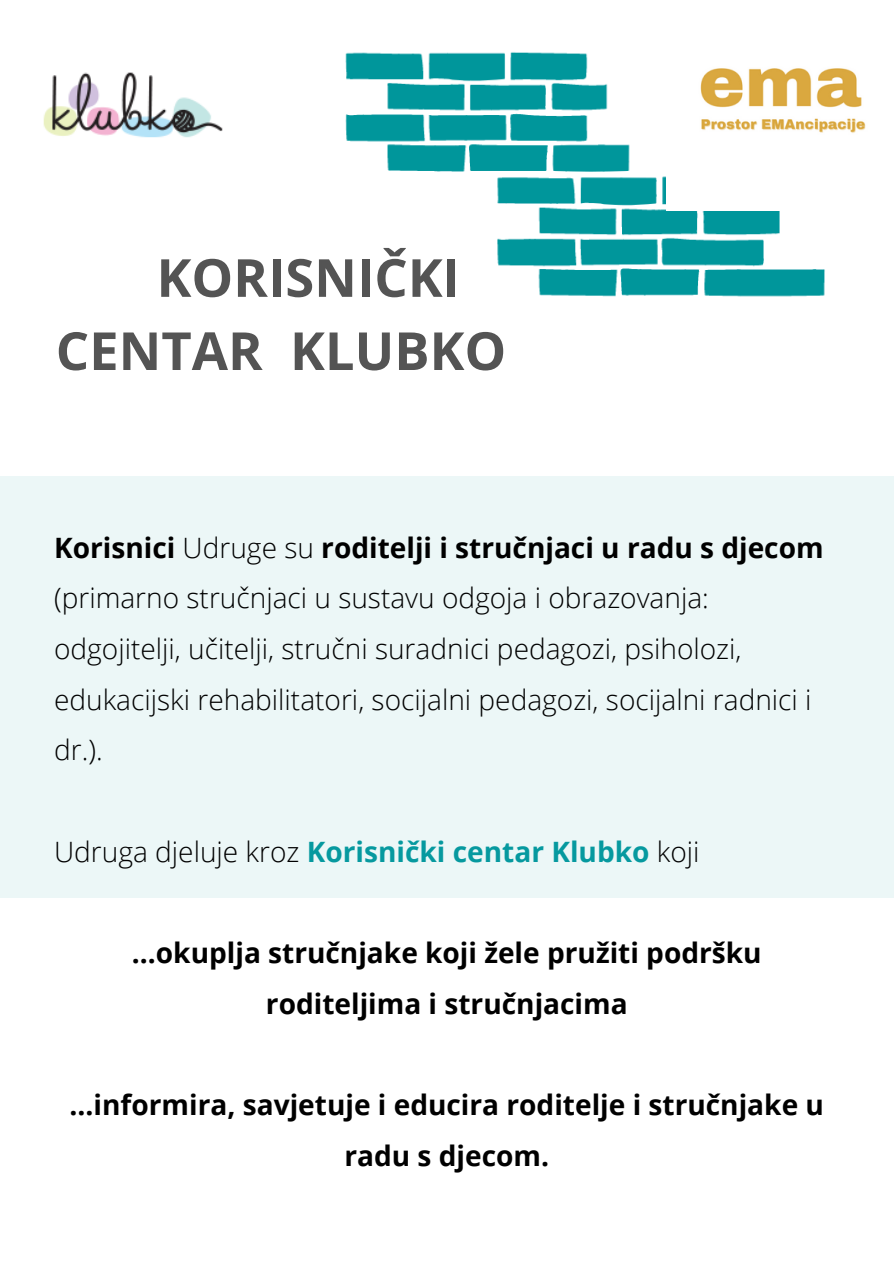
<style>
.page{position:relative;width:894px;height:1264px;background:#fff}
.page>*{position:absolute;margin:0;border:0;box-sizing:border-box;transform-origin:0 0}
.t1{font:700 52.5px/73.2px "Open Sans";color:#545454}
.t2{font:300 28.05px/50.7px "Open Sans";color:#000}
.t3{font:700 28.05px/50.7px "Open Sans";color:#000;text-align:center}
.t4{font:700 28.05px "Open Sans";color:#06999f}
.s1{font-weight:700}
.s2{font-weight:300;color:#000}
</style>
<div class="page">
<img style="left:345px;top:52px;width:480px;height:245px">
<img style="left:666px;top:52px;width:200px;height:159px">
<div style="left:0;top:476px;width:893px;height:421px;background:#ecf7f7"></div>
<img style="left:43px;top:72px;width:180px;height:66px">
<p class="t1" style="left:56px;top:240px;width:452px;text-indent:101px">KORISNIČKI<br>CENTAR KLUBKO</p>
<p class="t2" style="left:54px;top:521px;width:770px"><span class="s1">Korisnici</span> Udruge su <span class="s1">roditelji i stručnjaci u radu s djecom </span>(primarno stručnjaci u sustavu odgoja i obrazovanja: odgojitelji, učitelji, stručni suradnici pedagozi, psiholozi, edukacijski rehabilitatori, socijalni pedagozi, socijalni radnici i dr.).</p>
<p class="t4" style="left:54px;top:831px;width:646px"><span class="s2">Udruga djeluje kroz</span> Korisnički centar Klubko <span class="s2">koji</span></p>
<p class="t3" style="left:132px;top:926px;width:631px">...okuplja stručnjake koji žele pružiti podršku roditeljima i stručnjacima</p>
<h1 class="t3" style="left:70px;top:1078px;width:755px">...informira, savjetuje i educira roditelje i stručnjake u radu s djecom.</h1>
</div>
